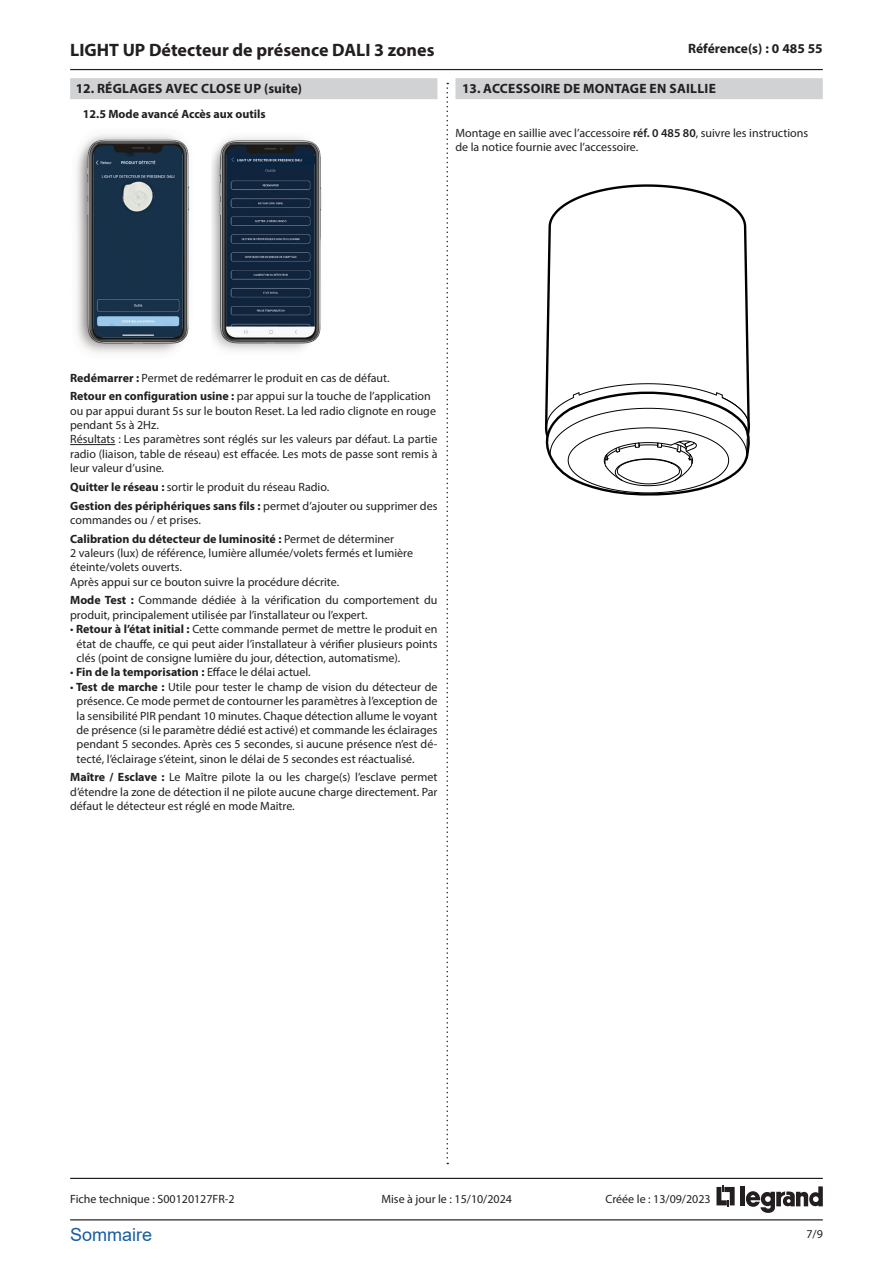
<style>
.page{position:relative;width:893px;height:1263px;background:#fff}
.page>*{position:absolute;margin:0;border:0;box-sizing:border-box;transform-origin:0 0}
.t1{font:700 18px "Myriad Pro";color:#231f20}
.t2{font:18px "Arial";color:#175d9e}
.chapitre_fond_gris__suite{font:700 13.5px "Myriad Pro";letter-spacing:.02em;color:#231f20}
.chapitre_fond_gris__suite-2{font:700 13.5px "Myriad Pro";color:#231f20}
.Texte_courant{font:12px/14.4px "Myriad Pro";color:#231f20}
.Sous-titre_01_-_1_col{font:700 12px "Myriad Pro";color:#231f20}
.s1{font-weight:600}
.s2{font-weight:700}
</style>
<div class="page">
<hr style="left:70px;top:1219px;width:753px;height:1px;background:#231f20">
<hr style="left:70px;top:1178px;width:753px;height:1px;background:#231f20">
<svg style="left:446px;top:83px;width:2px;height:1081px"></svg>
<hr style="left:70px;top:69px;width:753px;height:1px;background:#231f20">
<svg style="left:716px;top:1185px;width:19px;height:22px"></svg>
<hr style="left:741px;top:1186px;width:4px;height:20px;background:#231f20">
<svg style="left:746px;top:1186px;width:77px;height:27px"></svg>
<div style="left:70px;top:78px;width:367px;height:21px;background:#d1d2d4"></div>
<hr style="left:70px;top:444px;width:45px;height:1px;background:#231f20">
<img style="left:76px;top:134px;width:114px;height:219px">
<img style="left:211px;top:137px;width:111px;height:214px">
<div style="left:455px;top:78px;width:368px;height:21px;background:#d1d2d4"></div>
<svg style="left:545px;top:184px;width:204px;height:191px"></svg>
<svg style="left:544px;top:375px;width:206px;height:121px"></svg>
<h1 class="t1" style="left:70px;top:38px;width:366px">LIGHT UP Détecteur de présence DALI 3 zones</h1>
<p class="chapitre_fond_gris__suite-2" style="left:688px;top:39px;width:136px">Référence(s) : 0 485 55</p>
<p class="chapitre_fond_gris__suite" style="left:76px;top:80px;width:228px">12. RÉGLAGES AVEC CLOSE UP (suite)</p>
<p class="Sous-titre_01_-_1_col" style="left:83px;top:106px;width:184px">12.5 Mode avancé Accès aux outils</p>
<p class="chapitre_fond_gris__suite" style="left:462px;top:80px;width:255px">13. ACCESSOIRE DE MONTAGE EN SAILLIE</p>
<p class="Texte_courant" style="left:455px;top:125px;width:354px">Montage en saillie avec l’accessoire <span class="s1">réf. 0 485 80</span>, suivre les instructions de la notice fournie avec l’accessoire.</p>
<p class="Texte_courant" style="left:70px;top:370px;width:321px"><span class="s2">Redémarrer :</span> Permet de redémarrer le produit en cas de défaut.</p>
<p class="Texte_courant" style="left:70px;top:389px;width:367px"><span class="s2">Retour en configuration usine :</span> par appui sur la touche de l’application ou par appui durant 5s sur le bouton Reset. La led radio clignote en rouge pendant 5s à 2Hz.</p>
<p class="Texte_courant" style="left:70px;top:432px;width:369px;text-align:justify">Résultats : Les paramètres sont réglés sur les valeurs par défaut. La partie radio (liaison, table de réseau) est effacée. Les mots de passe sont remis à leur valeur d’usine.</p>
<p class="Texte_courant" style="left:70px;top:479px;width:261px"><span class="s2">Quitter le réseau :</span> sortir le produit du réseau Radio.</p>
<p class="Texte_courant" style="left:70px;top:498px;width:369px"><span class="s2">Gestion des périphériques sans fils :</span> permet d’ajouter ou supprimer des commandes ou / et prises.</p>
<p class="Texte_courant" style="left:70px;top:531px;width:344px"><span class="s2">Calibration du détecteur de luminosité :</span> Permet de déterminer<br>2 valeurs (lux) de référence, lumière allumée/volets fermés et lumière éteinte/volets ouverts.<br>Après appui sur ce bouton suivre la procédure décrite.</p>
<p class="Texte_courant" style="left:70px;top:593px;width:369px"><span class="s2">Mode Test :</span> Commande dédiée à la vérification du comportement du produit, principalement utilisée par l’installateur ou l’expert.</p>
<p class="Texte_courant" style="left:77px;top:622px;width:362px;text-align:justify;text-indent:-6px">• <span class="s2">Retour à l’état initial :</span> Cette commande permet de mettre le produit en état de chauffe, ce qui peut aider l’installateur à vérifier plusieurs points clés (point de consigne lumière du jour, détection, automatisme).</p>
<p class="Texte_courant" style="left:70px;top:665px;width:242px">• <span class="s2">Fin de la temporisation :</span> Efface le délai actuel.</p>
<p class="Texte_courant" style="left:77px;top:679px;width:362px;text-align:justify;text-indent:-6px">• <span class="s2">Test de marche :</span> Utile pour tester le champ de vision du détecteur de présence. Ce mode permet de contourner les paramètres à l’exception de la sensibilité PIR pendant 10 minutes. Chaque détection allume le voyant de présence (si le paramètre dédié est activé) et commande les éclairages pendant 5 secondes. Après ces 5 secondes, si aucune présence n’est dé&shy;tecté, l’éclairage s’éteint, sinon le délai de 5 secondes est réactualisé.</p>
<p class="Texte_courant" style="left:70px;top:770px;width:369px;text-align:justify"><span class="s2">Maître / Esclave :</span> Le Maître pilote la ou les charge(s) l’esclave permet d’étendre la zone de détection il ne pilote aucune charge directement. Par défaut le détecteur est réglé en mode Maitre.</p>
<p class="Texte_courant" style="left:70px;top:1192px;width:166px">Fiche technique : S00120127FR-2</p>
<p class="Texte_courant" style="left:381px;top:1192px;width:132px">Mise à jour le : 15/10/2024</p>
<p class="Texte_courant" style="left:605px;top:1192px;width:107px">Créée le : 13/09/2023</p>
<h1 class="t2" style="left:70px;top:1222px;width:84px">Sommaire</h1>
<p class="Texte_courant" style="left:806px;top:1226px;width:18px">7/9</p>
</div>
